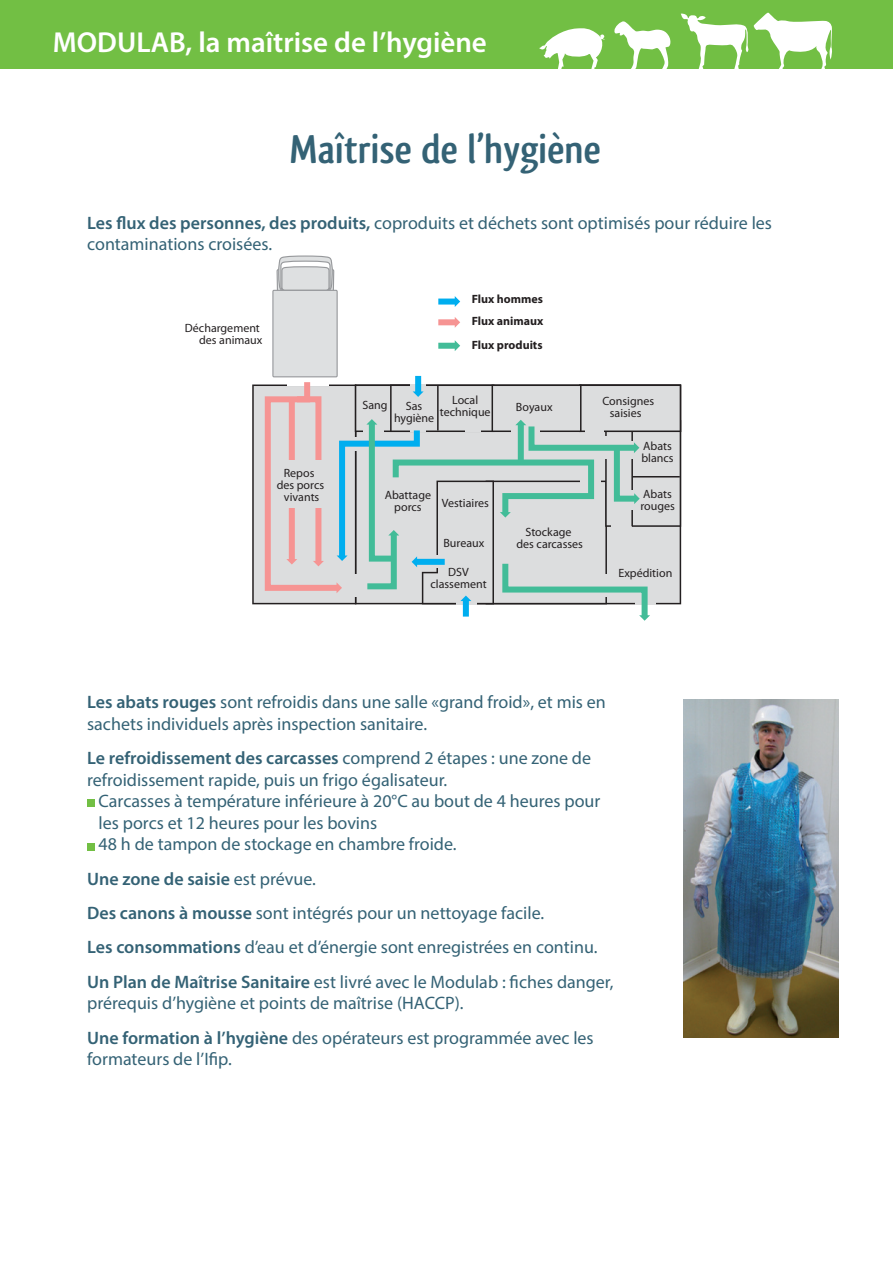
<style>
.page{position:relative;width:893px;height:1263px;background:#fff}
.page>*{position:absolute;margin:0;border:0;box-sizing:border-box;transform-origin:0 0}
.t1{font:700 42px "Qlassik";color:#346275}
.t2{font:600 28.95px "Myriad Pro";color:#fff}
.t3{font:18px/21.6px "Myriad Pro";color:#346275}
.t4{font:12px/12px "Myriad Pro";color:#231f20;text-align:center}
.t5{font:700 12px/22px "Myriad Pro";color:#231f20}
.s1{font-weight:600}
</style>
<div class="page">
<div style="left:0;top:0;width:893px;height:68px;background:#72bf44"></div>
<svg style="left:539px;top:28px;width:67px;height:41px"></svg>
<svg style="left:614px;top:21px;width:57px;height:48px"></svg>
<div style="left:87px;top:799px;width:8px;height:8px;background:#72bf44"></div>
<div style="left:87px;top:843px;width:8px;height:7px;background:#72bf44"></div>
<img style="left:684px;top:699px;width:155px;height:338px">
<div style="left:277px;top:269px;width:57px;height:29px;border:1px solid #96989b;border-radius:2px"></div>
<svg style="left:278px;top:255px;width:55px;height:35px;background:#d5d7d8"></svg>
<div style="left:273px;top:290px;width:64px;height:87px;background:#dee0e1"></div>
<div style="left:272px;top:290px;width:66px;height:87px;border:1px solid #96989b"></div>
<div style="left:438px;top:343px;width:17px;height:6px;background:#42bc98"></div>
<svg style="left:455px;top:340px;width:5px;height:11px"></svg>
<div style="left:438px;top:319px;width:17px;height:6px;background:#f69493"></div>
<svg style="left:455px;top:317px;width:5px;height:11px"></svg>
<div style="left:438px;top:299px;width:17px;height:6px;background:#00aeef"></div>
<svg style="left:455px;top:296px;width:5px;height:11px"></svg>
<svg style="left:252px;top:376px;width:429px;height:245px;background:#ccd4d3"></svg>
<div style="left:276px;top:460px;width:51px;height:48px;background:#dcddde"></div>
<svg style="left:680px;top:12px;width:153px;height:57px"></svg>
<h2 class="t2" style="left:53px;top:23px;width:436px">MODULAB, la maîtrise de l’hygiène</h2>
<h1 class="t1" style="left:290px;top:125px;width:313px">Maîtrise de l’hygiène</h1>
<p class="t3" style="left:87px;top:212px;width:686px"><span class="s1">Les flux des personnes, des produits,</span> coproduits et déchets sont optimisés pour réduire les contaminations croisées.</p>
<p class="t4" style="left:185px;top:322px;width:79px;text-align:right">Déchargement des animaux</p>
<p class="t4" style="left:277px;top:466px;width:49px">Repos des porcs vivants</p>
<p class="t5" style="left:472px;top:287px;width:73px">Flux hommes<br>Flux animaux</p>
<p class="t5" style="left:472px;top:333px;width:72px">Flux produits</p>
<p class="t4" style="left:394px;top:399px;width:42px">Sas hygiène</p>
<p class="t4" style="left:440px;top:394px;width:52px">Local technique</p>
<p class="t4" style="left:362px;top:399px;width:27px">Sang</p>
<p class="t4" style="left:516px;top:400px;width:38px">Boyaux</p>
<p class="t4" style="left:602px;top:395px;width:53px">Consignes saisies</p>
<p class="t4" style="left:385px;top:489px;width:48px">Abattage porcs</p>
<p class="t4" style="left:442px;top:497px;width:49px">Vestiaires</p>
<p class="t4" style="left:443px;top:537px;width:42px">Bureaux</p>
<p class="t4" style="left:430px;top:565px;width:58px">DSV classement</p>
<p class="t4" style="left:516px;top:526px;width:68px">Stockage des carcasses</p>
<p class="t4" style="left:641px;top:440px;width:34px;text-align:left">Abats blancs</p>
<p class="t4" style="left:640px;top:487px;width:36px;text-align:left">Abats rouges</p>
<p class="t4" style="left:618px;top:566px;width:55px">Expédition</p>
<p class="t3" style="left:87px;top:691px;width:520px"><span class="s1">Les abats rouges</span> sont refroidis dans une salle «grand froid», et mis en sachets individuels après inspection sanitaire.</p>
<p class="t3" style="left:87px;top:747px;width:505px"><span class="s1">Le refroidissement des carcasses</span> comprend 2 étapes : une zone de refroidissement rapide, puis un frigo égalisateur.</p>
<p class="t3" style="left:99px;top:790px;width:503px">Carcasses à température inférieure à 20°C au bout de 4 heures pour les porcs et 12 heures pour les bovins<br>48 h de tampon de stockage en chambre froide.</p>
<p class="t3" style="left:87px;top:861px;width:528px;line-height:34.3px"><span class="s1">Une zone de saisie</span> est prévue.<br><span class="s1">Des canons à mousse</span> sont intégrés pour un nettoyage facile.<br><span class="s1">Les consommations</span> d’eau et d’énergie sont enregistrées en continu.<br><span class="s1">Un Plan de Maîtrise Sanitaire</span> est livré avec le Modulab : fiches danger,</p>
<p class="t3" style="left:87px;top:986px;width:508px;line-height:34.3px">prérequis d’hygiène et points de maîtrise (HACCP).<br><span class="s1">Une formation à l’hygiène</span> des opérateurs est programmée avec les</p>
<p class="t3" style="left:87px;top:1048px;width:146px">formateurs de l’Ifip.</p>
</div>
